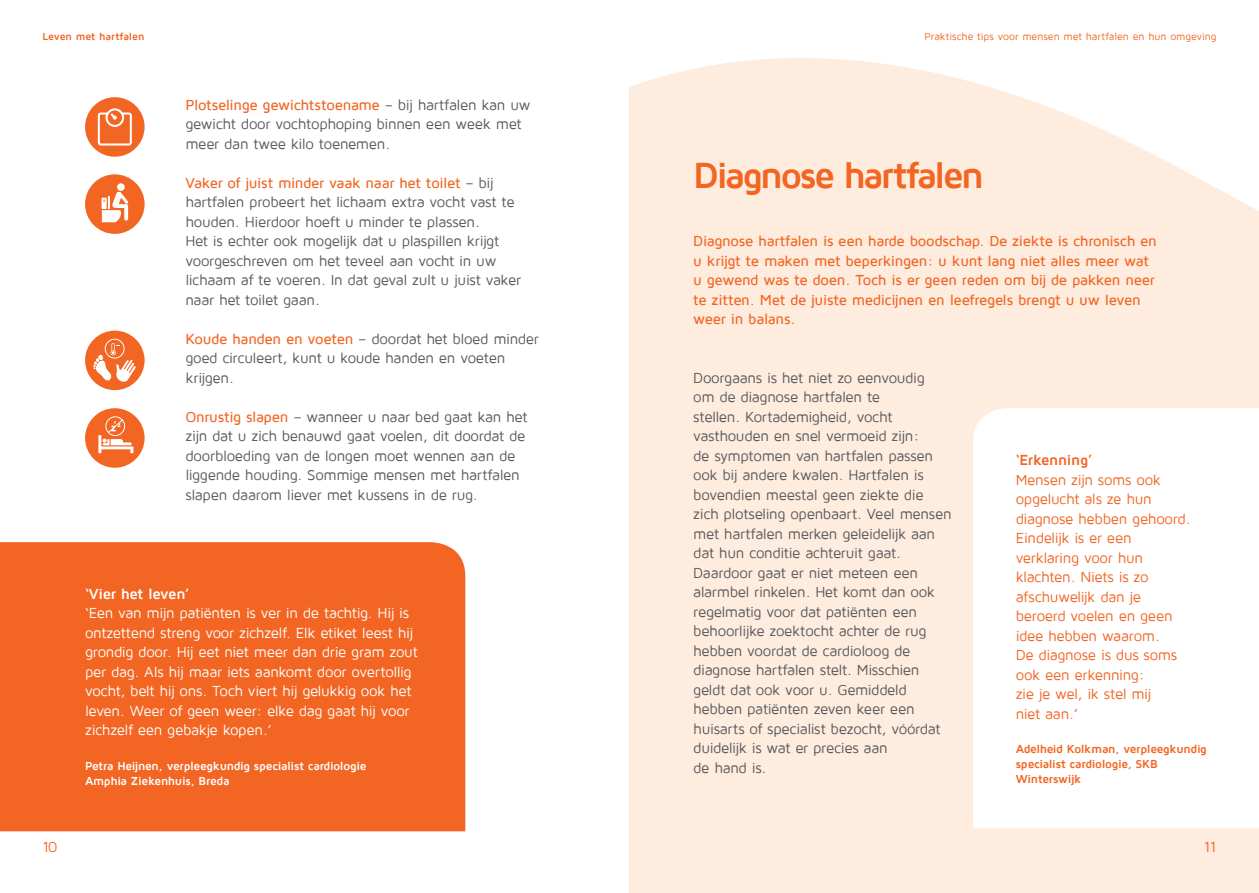
<style>
.page{position:relative;width:1259px;height:893px;background:#fff}
.page>*{position:absolute;margin:0;border:0;box-sizing:border-box;transform-origin:0 0}
.t1{font:700 37.5px "Maven Pro";letter-spacing:-.07em;color:#f26522}
.t2{font:15px/19.5px "Maven Pro";letter-spacing:-.025em;color:#58595b}
.t3{font:15px/19.5px "Maven Pro";letter-spacing:-.025em;color:#fff}
.t4{font:500 15px/19.5px "Maven Pro";letter-spacing:-.025em;color:#f26522}
.t5{font:15px/19.5px "Maven Pro";letter-spacing:-.025em;color:#f26522}
.t6{font:700 15px "Maven Pro";letter-spacing:-.03em;color:#fff}
.t7{font:700 15px "Maven Pro";letter-spacing:-.03em;color:#f26522}
.t8{font:700 12px/15px "Maven Pro";letter-spacing:-.025em;color:#fff}
.t9{font:700 12px/15px "Maven Pro";letter-spacing:-.025em;color:#f26522}
.t10{font:10.5px "Maven Pro";letter-spacing:-.005em;color:#f26522}
.t11{font:700 10.5px "Maven Pro";letter-spacing:-.005em;color:#f26522}
.s1{font-weight:500;color:#f26522}
</style>
<div class="page">
<div style="left:0;top:542px;width:465px;height:289px;background:#f26522"></div>
<div style="left:85px;top:97px;width:60px;height:60px;background:#f26522;border-radius:50%"></div>
<div style="left:85px;top:174px;width:60px;height:60px;background:#f26522;border-radius:50%"></div>
<div style="left:85px;top:331px;width:60px;height:59px;background:#f26522;border-radius:50%"></div>
<div style="left:85px;top:408px;width:60px;height:60px;background:#f26522;border-radius:50%"></div>
<svg style="left:98px;top:108px;width:34px;height:38px"></svg>
<svg style="left:101px;top:191px;width:27px;height:31px"></svg>
<div style="left:117px;top:183px;width:8px;height:8px;background:#fff;border-radius:50%"></div>
<div style="left:105px;top:339px;width:19px;height:19px;border:1px solid #fff;border-radius:50%"></div>
<svg style="left:93px;top:343px;width:43px;height:39px"></svg>
<svg style="left:98px;top:416px;width:35px;height:37px"></svg>
<div style="left:630px;top:58px;width:629px;height:835px;background:#feecdf"></div>
<svg style="left:973px;top:408px;width:286px;height:420px"></svg>
<svg style="left:629px;top:87px;width:1px;height:806px"></svg>
<p class="t11" style="left:43px;top:31px;width:104px">Leven met hartfalen</p>
<p class="t2" style="left:185px;top:95px;width:347px"><span class="s1">Plotselinge gewichtstoename</span> – bij hartfalen kan uw gewicht door vochtophoping binnen een week met meer dan twee kilo toenemen.</p>
<p class="t2" style="left:185px;top:173px;width:337px"><span class="s1">Vaker of juist minder vaak naar het toilet</span> – bij hartfalen probeert het lichaam extra vocht vast te houden. Hierdoor hoeft u minder te plassen.<br>Het is echter ook mogelijk dat u plaspillen krijgt voorgeschreven om het teveel aan vocht in uw lichaam af te voeren. In dat geval zult u juist vaker naar het toilet gaan.</p>
<p class="t2" style="left:185px;top:329px;width:355px"><span class="s1">Koude handen en voeten</span> – doordat het bloed minder goed circuleert, kunt u koude handen en voeten krijgen.</p>
<p class="t2" style="left:185px;top:407px;width:344px"><span class="s1">Onrustig slapen</span> – wanneer u naar bed gaat kan het zijn dat u zich benauwd gaat voelen, dit doordat de doorbloeding van de longen moet wennen aan de liggende houding. Sommige mensen met hartfalen slapen daarom liever met kussens in de rug.</p>
<p class="t5" style="left:43px;top:837px;width:17px">10</p>
<p class="t6" style="left:85px;top:586px;width:106px">‘Vier het leven’</p>
<p class="t3" style="left:85px;top:604px;width:334px">‘Een van mijn patiënten is ver in de tachtig. Hij is ontzettend streng voor zichzelf. Elk etiket leest hij grondig door. Hij eet niet meer dan drie gram zout per dag. Als hij maar iets aankomt door overtollig vocht, belt hij ons. Toch viert hij gelukkig ook het leven. Weer of geen weer: elke dag gaat hij voor zichzelf een gebakje kopen.’</p>
<p class="t8" style="left:85px;top:758px;width:283px">Petra Heijnen, verpleegkundig specialist cardiologie<br>Amphia Ziekenhuis, Breda</p>
<p class="t10" style="left:924px;top:31px;width:293px">Praktische tips voor mensen met hartfalen en hun omgeving</p>
<h1 class="t1" style="left:693px;top:155px;width:293px">Diagnose hartfalen</h1>
<p class="t4" style="left:693px;top:231px;width:465px">Diagnose hartfalen is een harde boodschap. De ziekte is chronisch en u krijgt te maken met beperkingen: u kunt lang niet alles meer wat u gewend was te doen. Toch is er geen reden om bij de pakken neer te zitten. Met de juiste medicijnen en leefregels brengt u uw leven weer in balans.</p>
<p class="t2" style="left:693px;top:368px;width:260px">Doorgaans is het niet zo eenvoudig<br>om de diagnose hartfalen te<br>stellen. Kortademigheid, vocht vasthouden en snel vermoeid zijn:<br>de symptomen van hartfalen passen ook bij andere kwalen. Hartfalen is bovendien meestal geen ziekte die zich plotseling openbaart. Veel mensen met hartfalen merken geleidelijk aan dat hun conditie achteruit gaat.<br>Daardoor gaat er niet meteen een alarmbel rinkelen. Het komt dan ook regelmatig voor dat patiënten een behoorlijke zoektocht achter de rug hebben voordat de cardioloog de diagnose hartfalen stelt. Misschien geldt dat ook voor u. Gemiddeld hebben patiënten zeven keer een huisarts of specialist bezocht, vóórdat duidelijk is wat er precies aan<br>de hand is.</p>
<p class="t7" style="left:1015px;top:452px;width:78px">‘Erkenning’</p>
<p class="t5" style="left:1015px;top:470px;width:176px">Mensen zijn soms ook opgelucht als ze hun diagnose hebben gehoord.<br>Eindelijk is er een verklaring voor hun klachten. Niets is zo afschuwelijk dan je beroerd voelen en geen idee hebben waarom.<br>De diagnose is dus soms ook een erkenning:<br>zie je wel, ik stel mij<br>niet aan.’</p>
<p class="t9" style="left:1015px;top:742px;width:193px">Adelheid Kolkman, verpleegkundig specialist cardiologie, SKB<br>Winterswijk</p>
<p class="t5" style="left:1204px;top:837px;width:14px">11</p>
</div>
